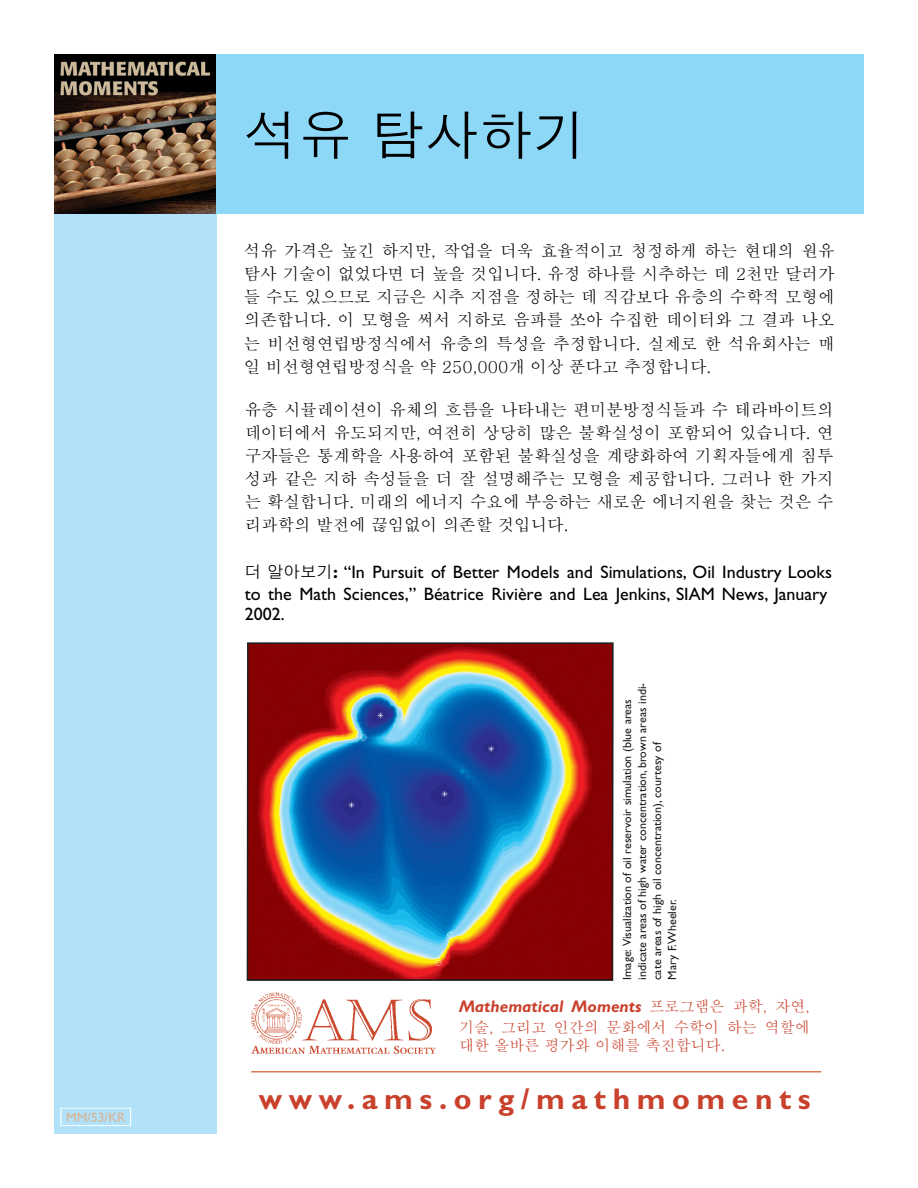
<style>
.page{position:relative;width:918px;height:1188px;background:#fff}
.page>*{position:absolute;margin:0;border:0;box-sizing:border-box;transform-origin:0 0}
.t1{font:300 54px "Adobe Gothic Std";color:#000}
.t2{font:700 30px "Gill Sans";letter-spacing:.22em;color:#c9402b}
.t3{font:18px/21.6px "Gill Sans";color:#000}
.t4{font:italic 700 16.8px "Gill Sans";color:#c9402b}
.t5{font:500 16.5px/23.1px "Adobe Myungjo Std";color:#000;text-align:justify}
.t6{font:500 15px/18px "Adobe Myungjo Std";color:#c9402b}
.t7{font:13.5px "Gill Sans";color:#dab293}
.photo_credit{font:12px/15px "Gill Sans";color:#231f20}
.s1{font-style:inherit}
.s2{font-family:"Adobe Gothic Std";font-weight:300;font-size:16.5px}
.s3{font-weight:700}
.s4{font-family:"Adobe Myungjo Std";font-weight:500;font-style:normal;font-size:15px}
</style>
<div class="page">
<div style="left:54px;top:54px;width:162px;height:1080px;background:#b1e2f9"></div>
<div style="left:216px;top:54px;width:648px;height:160px;background:#8dd7f7"></div>
<img style="left:251px;top:993px;width:185px;height:60px">
<hr style="left:251px;top:1071px;width:570px;height:1px;background:#d77857">
<img style="left:250px;top:645px;width:361px;height:333px">
<div style="left:247px;top:642px;width:367px;height:339px;border:2px solid #231f20"></div>
<img style="left:54px;top:54px;width:162px;height:160px">
<div style="left:61px;top:1108px;width:70px;height:18px;border:1px solid #fff"></div>
<p class="t7" style="left:66px;top:1110px;width:61px">MM/53<span class="s1">/KR</span></p>
<h1 class="t1" style="left:245px;top:108px;width:343px">석유 탐사하기</h1>
<p class="t5" style="left:244px;top:240px;width:592px">석유 가격은 높긴 하지만, 작업을 더욱 효율적이고 청정하게 하는 현대의 원유 탐사 기술이 없었다면 더 높을 것입니다. 유정 하나를 시추하는 데 2천만 달러가 들 수도 있으므로 지금은 시추 지점을 정하는 데 직감보다 유층의 수학적 모형에 의존합니다. 이 모형을 써서 지하로 음파를 쏘아 수집한 데이터와 그 결과 나오 는 비선형연립방정식에서 유층의 특성을 추정합니다. 실제로 한 석유회사는 매 일 비선형연립방정식을 약 250,000개 이상 푼다고 추정합니다.</p>
<p class="t5" style="left:245px;top:398px;width:590px">유층 시뮬레이션이 유체의 흐름을 나타내는 편미분방정식들과 수 테라바이트의 데이터에서 유도되지만, 여전히 상당히 많은 불확실성이 포함되어 있습니다. 연 구자들은 통계학을 사용하여 포함된 불확실성을 계량화하여 기획자들에게 침투 성과 같은 지하 속성들을 더 잘 설명해주는 모형을 제공합니다. 그러나 한 가지 는 확실합니다. 미래의 에너지 수요에 부응하는 새로운 에너지원을 찾는 것은 수 리과학의 발전에 끊임없이 의존할 것입니다.</p>
<p class="t3" style="left:245px;top:562px;width:589px"><span class="s2">더 알아보기</span><span class="s3">:</span> “In Pursuit of Better Models and Simulations, Oil Industry Looks to the Math Sciences,” Béatrice Rivière and Lea Jenkins, SIAM News, January</p>
<p class="t3" style="left:245px;top:603px;width:41px">2002.</p>
<p class="photo_credit" style="left:620px;top:980px;width:299px;rotate:-90deg">Image: Visualization of oil reservoir simulation (blue areas indicate areas of high water concentration, brown areas indi&shy;cate areas of high oil concentration), courtesy of<br>Mary F. Wheeler.</p>
<p class="t4" style="left:459px;top:997px;width:352px">Mathematical Moments <span class="s4">프로그램은 과학, 자연,</span></p>
<p class="t6" style="left:459px;top:1018px;width:352px">기술, 그리고 인간의 문화에서 수학이 하는 역할에 대한 올바른 평가와 이해를 촉진합니다.</p>
<p class="t2" style="left:259px;top:1081px;width:554px">www.ams.org/mathmoments</p>
</div>
